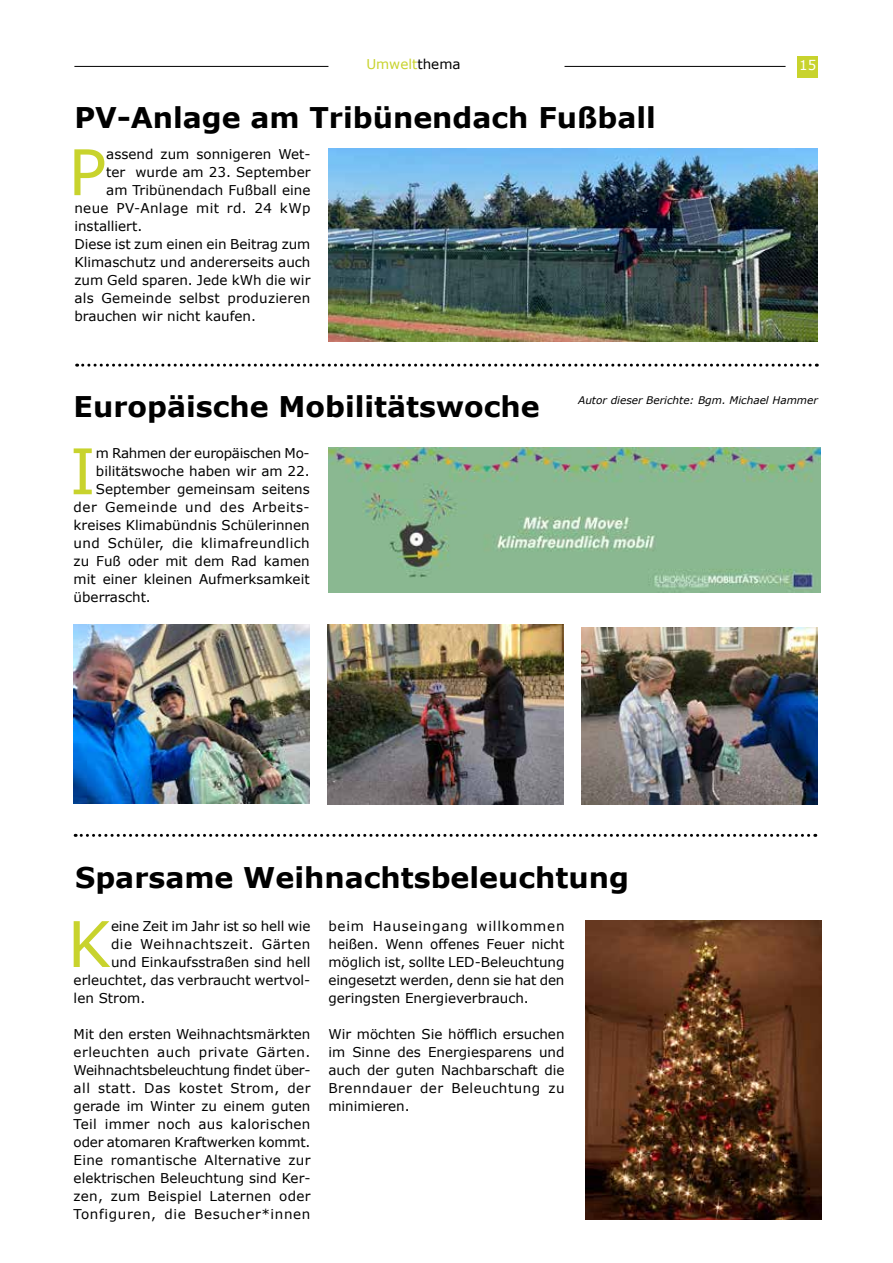
<style>
.page{position:relative;width:893px;height:1263px;background:#fff}
.page>*{position:absolute;margin:0;border:0;box-sizing:border-box;transform-origin:0 0}
.t1{font:63px "Verdana";color:#c8d32d}
.t2{font:700 28.5px "Verdana";color:#000}
.t3{font:13.5px/18px "Verdana";color:#000;text-align:justify}
.t4{font:13.5px "Verdana";letter-spacing:.025em;color:#000}
.t5{font:13.5px "Verdana";letter-spacing:.02em;color:#000}
.t6{font:13.5px "Verdana";letter-spacing:-.02em;color:#000}
.t7{font:13.5px "Verdana";letter-spacing:.04em;color:#000}
.t8{font:13.5px "Verdana";letter-spacing:.035em;color:#000}
.t9{font:13.5px "Verdana";color:#c8d32d}
.t10{font:13.5px "Verdana";color:#fff}
.t11{font:italic 10.5px "Verdana";color:#000}
.s1{color:#000}
</style>
<div class="page">
<hr style="left:74px;top:66px;width:254px;height:1px;background:#000">
<hr style="left:564px;top:66px;width:222px;height:1px;background:#000">
<div style="left:797px;top:56px;width:21px;height:21px;background:#c8d32d"></div>
<img style="left:328px;top:149px;width:490px;height:192px">
<svg style="left:77px;top:364px;width:740px;height:3px"></svg>
<img style="left:74px;top:625px;width:236px;height:179px">
<img style="left:328px;top:625px;width:236px;height:179px">
<img style="left:582px;top:627px;width:236px;height:177px">
<svg style="left:75px;top:834px;width:741px;height:3px"></svg>
<img style="left:328px;top:448px;width:492px;height:144px">
<img style="left:586px;top:921px;width:236px;height:298px">
<p class="t9" style="left:366px;top:55px;width:96px">Umwelt<span class="s1">thema</span></p>
<p class="t10" style="left:799px;top:56px;width:19px">15</p>
<h2 class="t2" style="left:74px;top:98px;width:583px">PV-Anlage am Tribünendach Fußball</h2>
<h1 class="t1" style="left:68px;top:129px;width:39px">P</h1>
<p class="t3" style="left:106px;top:145px;width:206px">assend zum sonnigeren Wet-</p>
<p class="t3" style="left:106px;top:163px;width:206px">ter wurde am 23. September</p>
<p class="t3" style="left:106px;top:181px;width:206px">am Tribünendach Fußball eine</p>
<p class="t4" style="left:74px;top:199px;width:238px">neue PV-Anlage mit rd. 24 kWp</p>
<p class="t3" style="left:74px;top:217px;width:69px">installiert.</p>
<p class="t3" style="left:74px;top:235px;width:237px">Diese ist zum einen ein Beitrag zum</p>
<p class="t3" style="left:74px;top:253px;width:238px">Klimaschutz und andererseits auch</p>
<p class="t3" style="left:74px;top:271px;width:238px">zum Geld sparen. Jede kWh die wir</p>
<p class="t5" style="left:74px;top:289px;width:238px">als Gemeinde selbst produzieren</p>
<p class="t3" style="left:74px;top:307px;width:183px">brauchen wir nicht kaufen.</p>
<h2 class="t2" style="left:74px;top:387px;width:467px">Europäische Mobilitätswoche</h2>
<p class="t11" style="left:578px;top:393px;width:241px">Autor dieser Berichte: Bgm. Michael Hammer</p>
<h1 class="t1" style="left:69px;top:428px;width:28px">I</h1>
<p class="t6" style="left:96px;top:444px;width:215px">m Rahmen der europäischen Mo-</p>
<p class="t3" style="left:96px;top:462px;width:215px">bilitätswoche haben wir am 22.</p>
<p class="t3" style="left:96px;top:480px;width:215px">September gemeinsam seitens</p>
<p class="t7" style="left:74px;top:498px;width:238px">der Gemeinde und des Arbeits-</p>
<p class="t3" style="left:74px;top:516px;width:238px">kreises Klimabündnis Schülerinnen</p>
<p class="t4" style="left:74px;top:534px;width:238px">und Schüler, die klimafreundlich</p>
<p class="t3" style="left:74px;top:552px;width:238px">zu Fuß oder mit dem Rad kamen</p>
<p class="t3" style="left:74px;top:570px;width:238px">mit einer kleinen Aufmerksamkeit</p>
<p class="t3" style="left:74px;top:588px;width:79px">überrascht.</p>
<h2 class="t2" style="left:75px;top:858px;width:555px">Sparsame Weihnachtsbeleuchtung</h2>
<p class="t3" style="left:328px;top:917px;width:238px">beim Hauseingang willkommen heißen. Wenn offenes Feuer nicht möglich ist, sollte LED-Beleuchtung eingesetzt werden, denn sie hat den geringsten Energieverbrauch.</p>
<p class="t3" style="left:328px;top:1025px;width:238px">Wir möchten Sie höfflich ersuchen im Sinne des Energiesparens und auch der guten Nachbarschaft die Brenndauer der Beleuchtung zu minimieren.</p>
<h1 class="t1" style="left:67px;top:901px;width:45px">K</h1>
<p class="t3" style="left:111px;top:917px;width:201px">eine Zeit im Jahr ist so hell wie</p>
<p class="t8" style="left:111px;top:935px;width:201px">die Weihnachtszeit. Gärten</p>
<p class="t3" style="left:111px;top:953px;width:201px">und Einkaufsstraßen sind hell</p>
<p class="t3" style="left:74px;top:971px;width:238px">erleuchtet, das verbraucht wertvol-</p>
<p class="t3" style="left:74px;top:989px;width:73px">len Strom.</p>
<p class="t3" style="left:74px;top:1025px;width:238px">Mit den ersten Weihnachtsmärkten erleuchten auch private Gärten.<br>Weihnachtsbeleuchtung findet über&shy;all statt. Das kostet Strom, der gerade im Winter zu einem guten Teil immer noch aus kalorischen oder atomaren Kraftwerken kommt.<br>Eine romantische Alternative zur elektrischen Beleuchtung sind Ker&shy;zen, zum Beispiel Laternen oder Tonfiguren, die Besucher*innen</p>
</div>
